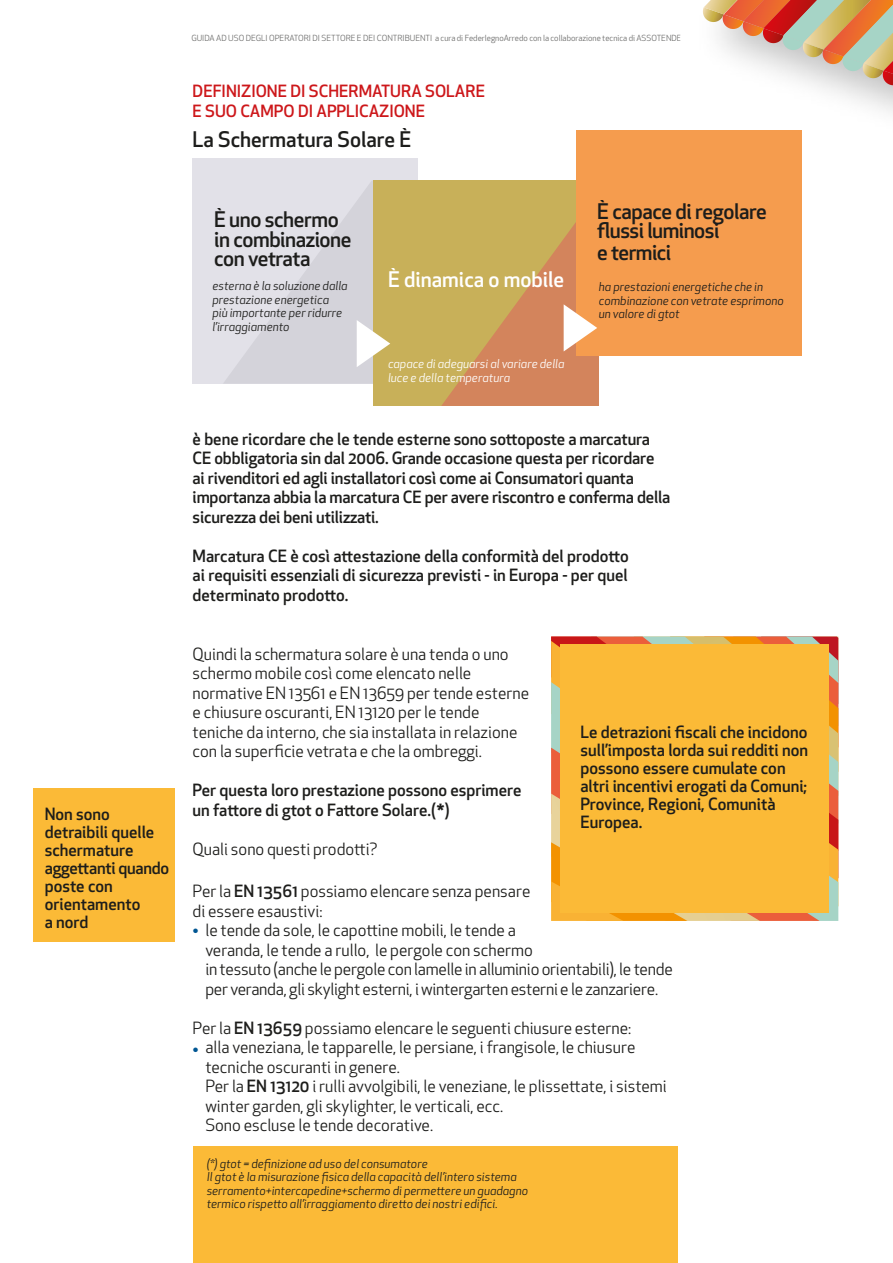
<style>
.page{position:relative;width:893px;height:1263px;background:#fff}
.page>*{position:absolute;margin:0;border:0;box-sizing:border-box;transform-origin:0 0}
.t1{font:500 21px/19.5px "Apex New";letter-spacing:-.02em;color:#1d1d1b}
.t2{font:500 21px "Apex New";color:#1d1d1b}
.t3{font:500 21px "Apex New";color:#fff}
.t4{font:16.5px/19.5px "Apex New";color:#1d1d1b}
.t5{font:500 16.5px/18px "Apex New";color:#1d1d1b}
.t6{font:500 16.5px/19.5px "Apex New";color:#cd171a}
.t7{font:500 16.5px "Apex New";color:#005693}
.t8{font:italic 12px/13.5px "Apex New";color:#1d1d1b}
.t9{font:italic 12px/13.5px "Apex New";color:#fff}
.t10{font:8.25px "Apex New";color:#6b6b6a}
.s1{font-weight:500}
.s2{font-weight:500;color:#005693}
</style>
<div class="page">
<svg style="left:551px;top:636px;width:287px;height:285px;background:#da995b"></svg>
<div style="left:193px;top:1146px;width:484px;height:117px;background:#fbba37"></div>
<div style="left:193px;top:158px;width:225px;height:226px;background:#e2e1e8"></div>
<div style="left:373px;top:180px;width:226px;height:226px;background:#c8b059"></div>
<div style="left:576px;top:131px;width:225px;height:225px;background:#f59c4e"></div>
<div style="left:560px;top:644px;width:269px;height:269px;background:#fbba37"></div>
<svg style="left:224px;top:181px;width:166px;height:202px"></svg>
<svg style="left:441px;top:222px;width:158px;height:184px"></svg>
<img style="left:678px;top:85px;width:215px;height:67px">
<svg style="left:703px;top:0;width:190px;height:85px"></svg>
<div style="left:33px;top:788px;width:141px;height:154px;background:#fbba37"></div>
<p class="t5" style="left:45px;top:805px;width:126px">Non sono detraibili quelle schermature aggettanti quando poste con orientamento<br>a nord</p>
<p class="t10" style="left:191px;top:33px;width:492px">GUIDA AD USO DEGLI OPERATORI DI SETTORE E DEI CONTRIBUENTI a cura di FederlegnoArredo con la collaborazione tecnica di ASSOTENDE</p>
<p class="t6" style="left:193px;top:81px;width:294px">DEFINIZIONE DI SCHERMATURA SOLARE<br>E SUO CAMPO DI APPLICAZIONE</p>
<p class="t2" style="left:193px;top:125px;width:220px">La Schermatura Solare È</p>
<p class="t1" style="left:214px;top:209px;width:139px">È uno schermo in combinazione con vetrata</p>
<p class="t8" style="left:212px;top:279px;width:137px">esterna è la soluzione dalla prestazione energetica<br>più importante per ridurre l’irraggiamento</p>
<p class="t3" style="left:388px;top:265px;width:178px">È dinamica o mobile</p>
<p class="t9" style="left:388px;top:357px;width:178px">capace di adeguarsi al variare della luce e della temperatura</p>
<p class="t1" style="left:597px;top:201px;width:171px">È capace di regolare flussi luminosi</p>
<p class="t1" style="left:597px;top:242px;width:76px">e termici</p>
<p class="t8" style="left:599px;top:280px;width:186px">ha prestazioni energetiche che in combinazione con vetrate esprimono un valore di gtot</p>
<p class="t5" style="left:193px;top:429px;width:479px;line-height:19.5px">è bene ricordare che le tende esterne sono sottoposte a marcatura CE obbligatoria sin dal 2006. Grande occasione questa per ricordare ai rivenditori ed agli installatori così come ai Consumatori quanta importanza abbia la marcatura CE per avere riscontro e conferma della sicurezza dei beni utilizzati.</p>
<p class="t5" style="left:193px;top:546px;width:438px;line-height:19.5px;text-align:justify">Marcatura CE è così attestazione della conformità del prodotto ai requisiti essenziali di sicurezza previsti - in Europa - per quel determinato prodotto.</p>
<p class="t4" style="left:193px;top:644px;width:338px">Quindi la schermatura solare è una tenda o uno schermo mobile così come elencato nelle normative EN 13561 e EN 13659 per tende esterne e chiusure oscuranti, EN 13120 per le tende teniche da interno, che sia installata in relazione con la superficie vetrata e che la ombreggi.</p>
<p class="t5" style="left:193px;top:780px;width:330px;line-height:19.5px">Per questa loro prestazione possono esprimere un fattore di gtot o Fattore Solare.(*)</p>
<p class="t4" style="left:193px;top:839px;width:186px">Quali sono questi prodotti?</p>
<p class="t5" style="left:580px;top:722px;width:229px">Le detrazioni fiscali che incidono sull’imposta lorda sui redditi non possono essere cumulate con altri incentivi erogati da Comuni;<br>Province, Regioni, Comunità<br>Europea.</p>
<p class="t4" style="left:193px;top:881px;width:339px">Per la <span class="s1">EN 13561</span> possiamo elencare senza pensare di essere esaustivi:</p>
<p class="t4" style="left:205px;top:920px;width:329px;text-indent:-13px"><span class="s2">•</span> le tende da sole, le capottine mobili, le tende a veranda, le tende a rullo, le pergole con schermo</p>
<p class="t4" style="left:205px;top:959px;width:469px">in tessuto (anche le pergole con lamelle in alluminio orientabili), le tende per veranda, gli skylight esterni, i wintergarten esterni e le zanzariere.</p>
<p class="t4" style="left:205px;top:1018px;width:463px;text-indent:-13px">Per la <span class="s1">EN 13659</span> possiamo elencare le seguenti chiusure esterne:<br>alla veneziana, le tapparelle, le persiane, i frangisole, le chiusure tecniche oscuranti in genere.<br>Per la <span class="s1">EN 13120</span> i rulli avvolgibili, le veneziane, le plissettate, i sistemi winter garden, gli skylighter, le verticali, ecc.<br>Sono escluse le tende decorative.</p>
<p class="t7" style="left:193px;top:1039px;width:8px">•</p>
<p class="t8" style="left:207px;top:1156px;width:323px">(*) gtot = definizione ad uso del consumatore<br>Il gtot è la misurazione fisica della capacità dell’intero sistema serramento+intercapedine+schermo di permettere un guadagno termico rispetto all’irraggiamento diretto dei nostri edifici.</p>
</div>
